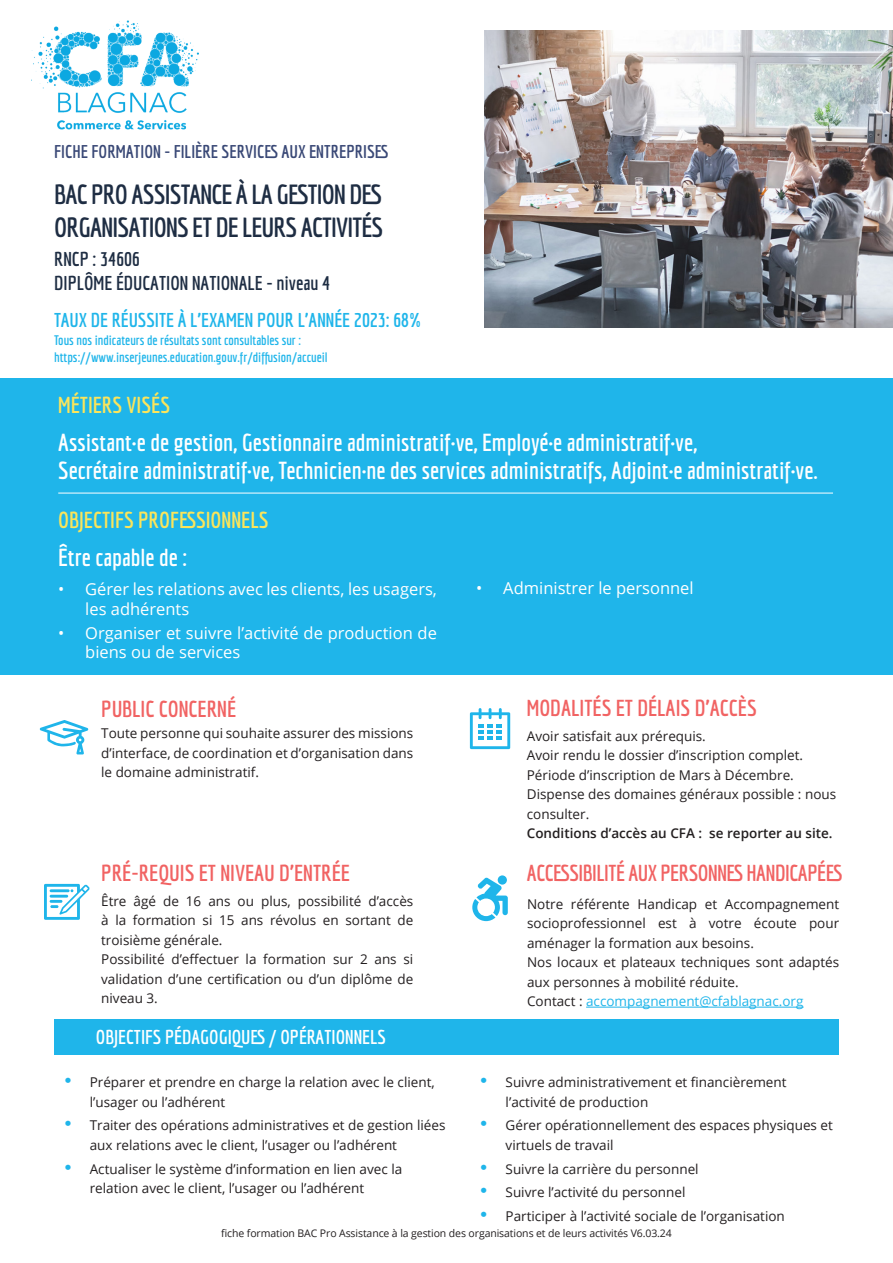
<style>
.page{position:relative;width:893px;height:1263px;background:#fff}
.page>*{position:absolute;margin:0;border:0;box-sizing:border-box;transform-origin:0 0}
.t1{font:700 27px/32.4px "Economica";letter-spacing:-.03em;color:#1e2d43}
.t2{font:700 24px "Economica";color:#fff}
.t3{font:700 22.5px "Economica";color:#f16363}
.t4{font:700 22.5px "Economica";letter-spacing:-.02em;color:#f16363}
.t5{font:700 22.5px "Economica";color:#fbe55b}
.t6{font:700 19.5px "Economica";color:#1e2d43}
.t7{font:700 19.5px "Economica";color:#1fb5ea}
.t8{font:700 19.5px "Economica";color:#fff}
.t9{font:700 18px "Economica";color:#394876}
.t10{font:16.5px/19.8px "Open Sans";color:#fff}
.t11{font:13.5px/19.5px "Open Sans";color:#231f20}
.t12{font:700 13.5px "Economica";color:#1fb5ea}
.t13{font:600 13.5px "Open Sans";color:#231f20}
.t14{font:13.5px "Open Sans";color:#1fb5ea}
.t15{font:10.5px "Open Sans";letter-spacing:-.01em;color:#231f20}
.s1{font-family:"Futura";font-weight:700;font-size:18px;color:#1fb5ea}
.s2{color:#231f20}
</style>
<div class="page">
<img style="left:485px;top:31px;width:408px;height:296px">
<div style="left:0;top:378px;width:893px;height:296px;background:#1fb5ea"></div>
<div style="left:54px;top:1019px;width:785px;height:36px;background:#1fb5ea"></div>
<img style="left:32px;top:20px;width:167px;height:110px">
<svg style="left:40px;top:720px;width:48px;height:34px"></svg>
<svg style="left:470px;top:708px;width:40px;height:41px"></svg>
<svg style="left:472px;top:877px;width:36px;height:44px"></svg>
<svg style="left:44px;top:884px;width:46px;height:36px"></svg>
<hr style="left:58px;top:493px;width:775px;height:1px;background:#fff">
<hr style="left:586px;top:1007px;width:217px;height:1px;background:#1fb5ea">
<p class="t9" style="left:54px;top:141px;width:336px">FICHE FORMATION - FILIÈRE SERVICES AUX ENTREPRISES</p>
<p class="t1" style="left:54px;top:178px;width:330px">BAC PRO ASSISTANCE À LA GESTION DES<br>ORGANISATIONS ET DE LEURS ACTIVITÉS</p>
<p class="t6" style="left:54px;top:248px;width:87px">RNCP : 34606</p>
<p class="t6" style="left:54px;top:271px;width:278px">DIPLÔME ÉDUCATION NATIONALE - niveau 4</p>
<p class="t7" style="left:54px;top:309px;width:369px">TAUX DE RÉUSSITE À L’EXAMEN POUR L’ANNÉE 2023: 68%</p>
<p class="t12" style="left:54px;top:333px;width:249px">Tous nos indicateurs de résultats sont consultables sur :</p>
<p class="t12" style="left:54px;top:349px;width:275px">https://www.inserjeunes.education.gouv.fr/diffusion/accueil</p>
<p class="t5" style="left:58px;top:391px;width:113px">MÉTIERS VISÉS</p>
<p class="t2" style="left:58px;top:428px;width:640px">Assistant·e de gestion, Gestionnaire administratif·ve, Employé·e administratif·ve,</p>
<p class="t2" style="left:58px;top:457px;width:761px">Secrétaire administratif·ve, Technicien·ne des services administratifs, Adjoint·e administratif·ve.</p>
<p class="t5" style="left:58px;top:507px;width:212px">OBJECTIFS PROFESSIONNELS</p>
<p class="t2" style="left:58px;top:544px;width:130px">Être capable de :</p>
<p class="t10" style="left:85px;top:578px;width:353px;text-indent:-27px">• Gérer les relations avec les clients, les usagers, les adhérents</p>
<p class="t10" style="left:85px;top:622px;width:353px;text-indent:-27px">• Organiser et suivre l’activité de production de biens ou de services</p>
<p class="t3" style="left:101px;top:696px;width:136px">PUBLIC CONCERNÉ</p>
<p class="t3" style="left:527px;top:695px;width:231px">MODALITÉS ET DÉLAIS D’ACCÈS</p>
<p class="t10" style="left:476px;top:578px;width:219px">• Administrer le personnel</p>
<p class="t11" style="left:101px;top:723px;width:314px;text-align:justify">Toute personne qui souhaite assurer des missions d’interface, de coordination et d’organisation dans le domaine administratif.</p>
<p class="t11" style="left:527px;top:725px;width:181px">Avoir satisfait aux prérequis.</p>
<p class="t11" style="left:527px;top:745px;width:278px">Avoir rendu le dossier d’inscription complet.</p>
<p class="t11" style="left:527px;top:764px;width:269px">Période d’inscription de Mars à Décembre.</p>
<p class="t11" style="left:527px;top:784px;width:311px">Dispense des domaines généraux possible : nous consulter.</p>
<p class="t13" style="left:527px;top:824px;width:307px">Conditions d’accès au CFA : se reporter au site.</p>
<p class="t3" style="left:101px;top:860px;width:250px">PRÉ-REQUIS ET NIVEAU D’ENTRÉE</p>
<p class="t4" style="left:527px;top:860px;width:317px">ACCESSIBILITÉ AUX PERSONNES HANDICAPÉES</p>
<p class="t11" style="left:101px;top:890px;width:314px;text-align:justify">Être âgé de 16 ans ou plus, possibilité d’accès à la formation si 15 ans révolus en sortant de troisième générale.</p>
<p class="t11" style="left:101px;top:949px;width:314px;text-align:justify">Possibilité d’effectuer la formation sur 2 ans si validation d’une certification ou d’un diplôme de niveau 3.</p>
<p class="t8" style="left:96px;top:1025px;width:291px">OBJECTIFS PÉDAGOGIQUES / OPÉRATIONNELS</p>
<p class="t11" style="left:90px;top:1072px;width:347px;text-indent:-27px"><span class="s1">•</span> Préparer et prendre en charge la relation avec le client, l’usager ou l’adhérent</p>
<p class="t11" style="left:90px;top:1115px;width:357px;text-indent:-27px"><span class="s1">•</span> Traiter des opérations administratives et de gestion liées aux relations avec le client, l’usager ou l’adhérent</p>
<p class="t11" style="left:90px;top:1158px;width:314px;text-indent:-27px"><span class="s1">•</span> Actualiser le système d’information en lien avec la relation avec le client, l’usager ou l’adhérent</p>
<p class="t11" style="left:527px;top:893px;width:314px;text-align:justify">Notre référente Handicap et Accompagnement socioprofessionnel est à votre écoute pour aménager la formation aux besoins.</p>
<p class="t11" style="left:527px;top:952px;width:314px">Nos locaux et plateaux techniques sont adaptés aux personnes à mobilité réduite.</p>
<p class="t14" style="left:527px;top:992px;width:278px"><span class="s2">Contact :</span> accompagnement@cfablagnac.org</p>
<p class="t11" style="left:506px;top:1072px;width:282px;text-indent:-27px"><span class="s1">•</span> Suivre administrativement et financièrement l’activité de production</p>
<p class="t11" style="left:506px;top:1115px;width:329px;text-indent:-27px"><span class="s1">•</span> Gérer opérationnellement des espaces physiques et virtuels de travail</p>
<p class="t11" style="left:479px;top:1158px;width:222px"><span class="s1">•</span> Suivre la carrière du personnel</p>
<p class="t11" style="left:479px;top:1182px;width:208px"><span class="s1">•</span> Suivre l’activité du personnel</p>
<p class="t11" style="left:479px;top:1206px;width:308px"><span class="s1">•</span> Participer à l’activité sociale de l’organisation</p>
<p class="t15" style="left:221px;top:1225px;width:452px">fiche formation BAC Pro Assistance à la gestion des organisations et de leurs activités V6.03.24</p>
</div>
